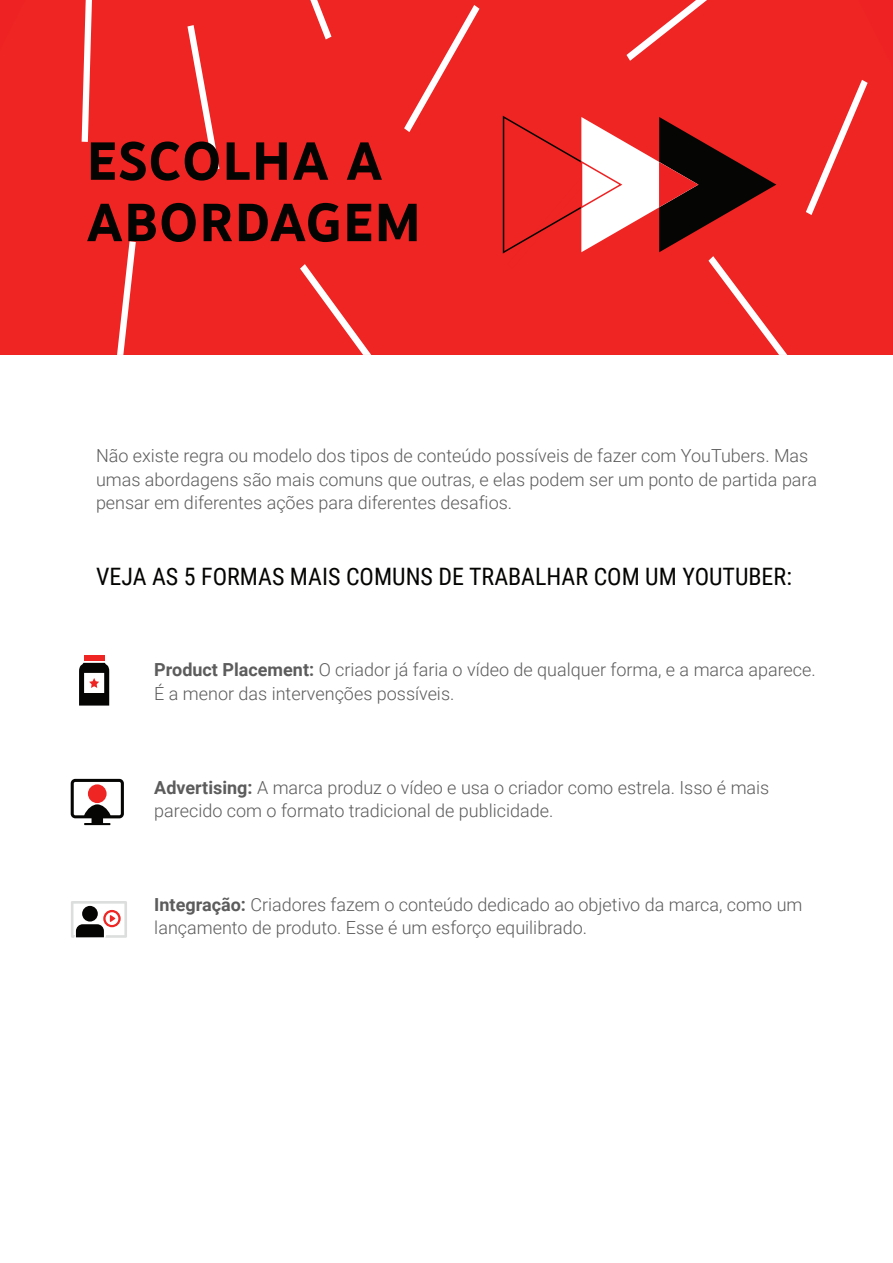
<style>
.page{position:relative;width:893px;height:1263px;background:#fff}
.page>*{position:absolute;margin:0;border:0;box-sizing:border-box;transform-origin:0 0}
.t1{font:700 54.9px/61.3px "You Tube Sans";letter-spacing:.02em;color:#040503}
.t2{font:24px "Roboto Condensed";color:#040503}
.t3{font:300 18px/23.5px "Roboto";color:#5c5c5d}
.s1{font-weight:700}
</style>
<div class="page">
<div style="left:0;top:0;width:892px;height:355px;background:#ee2523"></div>
<svg style="left:82px;top:0;width:10px;height:142px"></svg>
<svg style="left:187px;top:25px;width:32px;height:145px"></svg>
<svg style="left:117px;top:241px;width:19px;height:114px"></svg>
<svg style="left:300px;top:264px;width:71px;height:91px;background:#ef3d3b"></svg>
<svg style="left:404px;top:5px;width:75px;height:127px;background:#ef3938"></svg>
<svg style="left:310px;top:0;width:21px;height:39px"></svg>
<svg style="left:806px;top:80px;width:62px;height:135px;background:#ef3c3b"></svg>
<svg style="left:626px;top:0;width:81px;height:61px;background:#f0403f"></svg>
<svg style="left:501px;top:114px;width:286px;height:241px;background:#d63938"></svg>
<div style="left:84px;top:655px;width:20px;height:5px;background:#ee2523"></div>
<svg style="left:79px;top:663px;width:30px;height:42px"></svg>
<svg style="left:71px;top:779px;width:53px;height:46px"></svg>
<div style="left:88px;top:784px;width:19px;height:19px;background:#ee2523;border-radius:50%"></div>
<svg style="left:71px;top:901px;width:56px;height:37px"></svg>
<h1 class="t1" style="left:86px;top:125px;width:336px">ESCOLHA A<br>ABORDAGEM</h1>
<p class="t3" style="left:96px;top:443px;width:722px">Não existe regra ou modelo dos tipos de conteúdo possíveis de fazer com YouTubers. Mas umas abordagens são mais comuns que outras, e elas podem ser um ponto de partida para pensar em diferentes ações para diferentes desafios.</p>
<h2 class="t2" style="left:96px;top:560px;width:697px">VEJA AS 5 FORMAS MAIS COMUNS DE TRABALHAR COM UM YOUTUBER:</h2>
<p class="t3" style="left:154px;top:657px;width:663px"><span class="s1">Product Placement:</span> O criador já faria o vídeo de qualquer forma, e a marca aparece.<br>É a menor das intervenções possíveis.</p>
<p class="t3" style="left:154px;top:775px;width:617px"><span class="s1">Advertising:</span> A marca produz o vídeo e usa o criador como estrela. Isso é mais parecido com o formato tradicional de publicidade.</p>
<p class="t3" style="left:154px;top:892px;width:650px"><span class="s1">Integração:</span> Criadores fazem o conteúdo dedicado ao objetivo da marca, como um lançamento de produto. Esse é um esforço equilibrado.</p>
</div>
